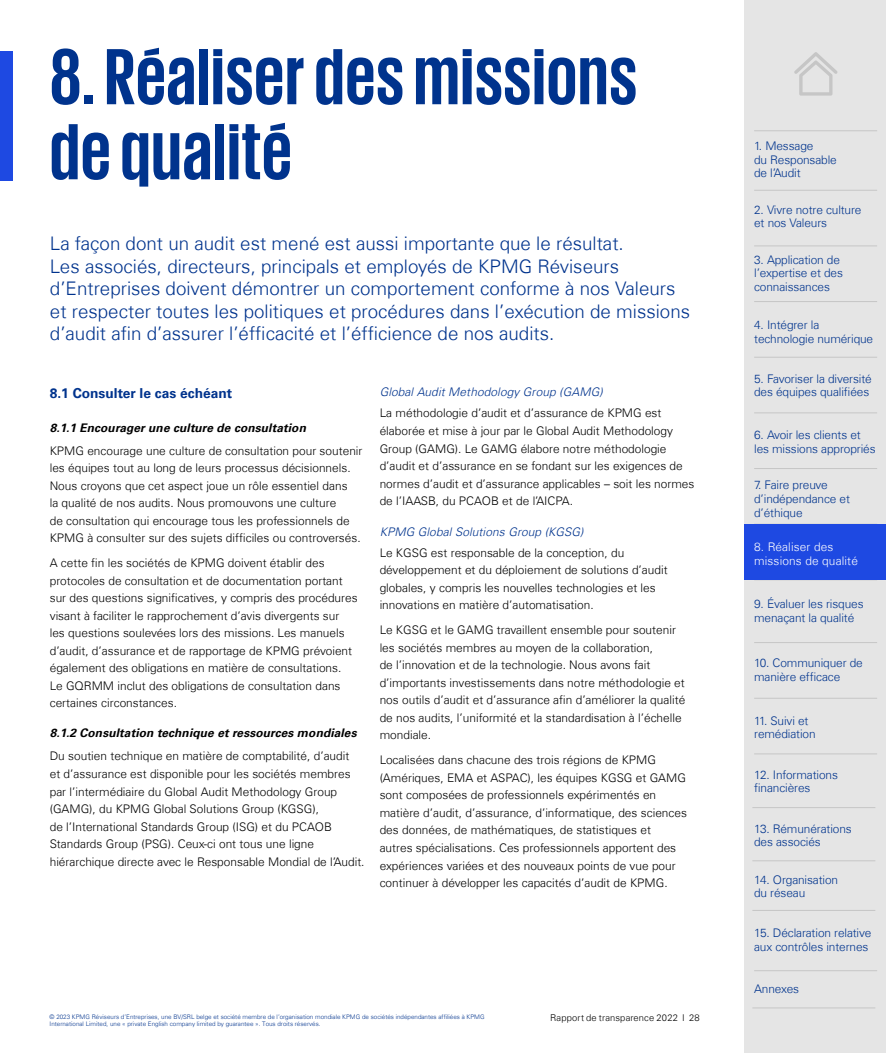
<style>
.page{position:relative;width:886px;height:1053px;background:#fff}
.page>*{position:absolute;margin:0;border:0;box-sizing:border-box;transform-origin:0 0}
.t1{font:700 81.25px/75px "KPMG";letter-spacing:.01em;color:#00338d}
.t2{font:300 18.75px/22.5px "Universfor KPMG";color:#00338d}
.t3{font:700 13.75px "Universfor KPMG";color:#00338d}
.t4{font:300 11.88px/17.5px "Universfor KPMG";color:#000}
.t5{font:300 11.88px/13.8px "Universfor KPMG";letter-spacing:-.01em;color:#00338d}
.t6{font:italic 700 11.88px "Universfor KPMG";letter-spacing:.01em;color:#000}
.t7{font:italic 300 11.88px "Universfor KPMG";letter-spacing:.01em;color:#00338d}
.t8{font:300 11.88px/13.8px "Universfor KPMG";letter-spacing:.01em;color:#fff}
.t9{font:300 9.38px "Universfor KPMG";letter-spacing:.015em;color:#000}
.t10{font:300 6.25px/7.5px "Universfor KPMG";color:#00338d}
</style>
<div class="page">
<div style="left:0;top:51px;width:12px;height:129px;background:#1e49e2"></div>
<div style="left:744px;top:0;width:142px;height:1052px;background:#e5e5e5"></div>
<svg style="left:794px;top:52px;width:43px;height:44px"></svg>
<hr style="left:754px;top:130px;width:123px;height:1px;background:#c6c6c6">
<hr style="left:754px;top:190px;width:123px;height:1px;background:#c6c6c6">
<hr style="left:754px;top:245px;width:123px;height:1px;background:#c6c6c6">
<hr style="left:754px;top:357px;width:123px;height:1px;background:#c6c6c6">
<hr style="left:754px;top:301px;width:123px;height:1px;background:#c6c6c6">
<hr style="left:754px;top:412px;width:123px;height:1px;background:#c6c6c6">
<hr style="left:754px;top:468px;width:123px;height:1px;background:#c6c6c6">
<hr style="left:754px;top:579px;width:123px;height:1px;background:#c6c6c6">
<hr style="left:754px;top:642px;width:123px;height:1px;background:#c6c6c6">
<hr style="left:754px;top:698px;width:123px;height:1px;background:#c6c6c6">
<hr style="left:754px;top:753px;width:123px;height:1px;background:#c6c6c6">
<hr style="left:754px;top:970px;width:123px;height:1px;background:#c6c6c6">
<hr style="left:752px;top:1007px;width:123px;height:1px;background:#c6c6c6">
<hr style="left:752px;top:807px;width:123px;height:1px;background:#c6c6c6">
<hr style="left:752px;top:860px;width:123px;height:1px;background:#c6c6c6">
<hr style="left:752px;top:910px;width:123px;height:1px;background:#c6c6c6">
<div style="left:744px;top:524px;width:142px;height:55px;background:#1e49e2"></div>
<h1 class="t1" style="left:50px;top:37px;width:589px">8. Réaliser des missions de qualité</h1>
<p class="t2" style="left:50px;top:232px;width:642px">La façon dont un audit est mené est aussi importante que le résultat.<br>Les associés, directeurs, principals et employés de KPMG Réviseurs d’Entreprises doivent démontrer un comportement conforme à nos Valeurs et respecter toutes les politiques et procédures dans l’exécution de missions d’audit afin d’assurer l’éfficacité et l’éfficience de nos audits.</p>
<p class="t3" style="left:50px;top:384px;width:184px">8.1 Consulter le cas échéant</p>
<p class="t6" style="left:50px;top:420px;width:258px">8.1.1 Encourager une culture de consultation</p>
<p class="t4" style="left:50px;top:441px;width:314px">KPMG encourage une culture de consultation pour soutenir les équipes tout au long de leurs processus décisionnels.<br>Nous croyons que cet aspect joue un rôle essentiel dans<br>la qualité de nos audits. Nous promouvons une culture<br>de consultation qui encourage tous les professionnels de KPMG à consulter sur des sujets difficiles ou controversés.</p>
<p class="t4" style="left:50px;top:554px;width:309px">A cette fin les sociétés de KPMG doivent établir des protocoles de consultation et de documentation portant sur des questions significatives, y compris des procédures visant à faciliter le rapprochement d’avis divergents sur<br>les questions soulevées lors des missions. Les manuels d’audit, d’assurance et de rapportage de KPMG prévoient également des obligations en matière de consultations.<br>Le GQRMM inclut des obligations de consultation dans certaines circonstances.</p>
<p class="t6" style="left:50px;top:726px;width:308px">8.1.2 Consultation technique et ressources mondiales</p>
<p class="t4" style="left:50px;top:747px;width:316px">Du soutien technique en matière de comptabilité, d’audit<br>et d’assurance est disponible pour les sociétés membres par l’intermédiaire du Global Audit Methodology Group (GAMG), du KPMG Global Solutions Group (KGSG),<br>de l’International Standards Group (ISG) et du PCAOB Standards Group (PSG). Ceux-ci ont tous une ligne hiérarchique directe avec le Responsable Mondial de l’Audit.</p>
<p class="t7" style="left:380px;top:385px;width:225px">Global Audit Methodology Group (GAMG)</p>
<p class="t4" style="left:380px;top:404px;width:316px">La méthodologie d’audit et d’assurance de KPMG est élaborée et mise à jour par le Global Audit Methodology Group (GAMG). Le GAMG élabore notre méthodologie d’audit et d’assurance en se fondant sur les exigences de normes d’audit et d’assurance applicables – soit les normes de l’IAASB, du PCAOB et de l’AICPA.</p>
<p class="t7" style="left:380px;top:524px;width:205px">KPMG Global Solutions Group (KGSG)</p>
<p class="t4" style="left:380px;top:543px;width:289px">Le KGSG est responsable de la conception, du développement et du déploiement de solutions d’audit globales, y compris les nouvelles technologies et les innovations en matière d’automatisation.</p>
<p class="t4" style="left:380px;top:621px;width:307px">Le KGSG et le GAMG travaillent ensemble pour soutenir les sociétés membres au moyen de la collaboration,<br>de l’innovation et de la technologie. Nous avons fait d’importants investissements dans notre méthodologie et nos outils d’audit et d’assurance afin d’améliorer la qualité de nos audits, l’uniformité et la standardisation à l’échelle mondiale.</p>
<p class="t4" style="left:380px;top:751px;width:309px">Localisées dans chacune des trois régions de KPMG (Amériques, EMA et ASPAC), les équipes KGSG et GAMG sont composées de professionnels expérimentés en matière d’audit, d’assurance, d’informatique, des sciences des données, de mathématiques, de statistiques et<br>autres spécialisations. Ces professionnels apportent des expériences variées et des nouveaux points de vue pour continuer à développer les capacités d’audit de KPMG.</p>
<p class="t10" style="left:50px;top:1012px;width:436px">© 2023 KPMG Réviseurs d’Entreprises, une BV/SRL belge et société membre de l’organisation mondiale KPMG de sociétés indépendantes affiliées à KPMG<br>International Limited, une « private English company limited by guarantee ». Tous droits réservés.</p>
<p class="t9" style="left:550px;top:1011px;width:151px">Rapport de transparence 2022 I 28</p>
<p class="t5" style="left:754px;top:139px;width:84px">1. Message<br>du Responsable de l’Audit</p>
<p class="t5" style="left:754px;top:202px;width:109px">2. Vivre notre culture et nos Valeurs</p>
<p class="t5" style="left:754px;top:252px;width:90px">3. Application de l’expertise et des connaissances</p>
<p class="t5" style="left:754px;top:317px;width:121px">4. Intégrer la technologie numérique</p>
<p class="t5" style="left:754px;top:371px;width:119px">5. Favoriser la diversité des équipes qualifiées</p>
<p class="t5" style="left:754px;top:428px;width:123px">6. Avoir les clients et les missions appropriés</p>
<p class="t5" style="left:754px;top:478px;width:97px">7. Faire preuve d’indépendance et d’éthique</p>
<p class="t8" style="left:754px;top:539px;width:105px">8. Réaliser des missions de qualité</p>
<p class="t5" style="left:754px;top:596px;width:111px">9. Évaluer les risques menaçant la qualité</p>
<p class="t5" style="left:754px;top:656px;width:110px">10. Communiquer de manière efficace</p>
<p class="t5" style="left:754px;top:713px;width:63px">11. Suivi et remédiation</p>
<p class="t5" style="left:754px;top:767px;width:85px">12. Informations financières</p>
<p class="t5" style="left:754px;top:821px;width:99px">13. Rémunérations des associés</p>
<p class="t5" style="left:754px;top:872px;width:86px">14. Organisation du réseau</p>
<p class="t5" style="left:754px;top:925px;width:119px">15. Déclaration relative aux contrôles internes</p>
<p class="t5" style="left:754px;top:981px;width:47px">Annexes</p>
</div>
